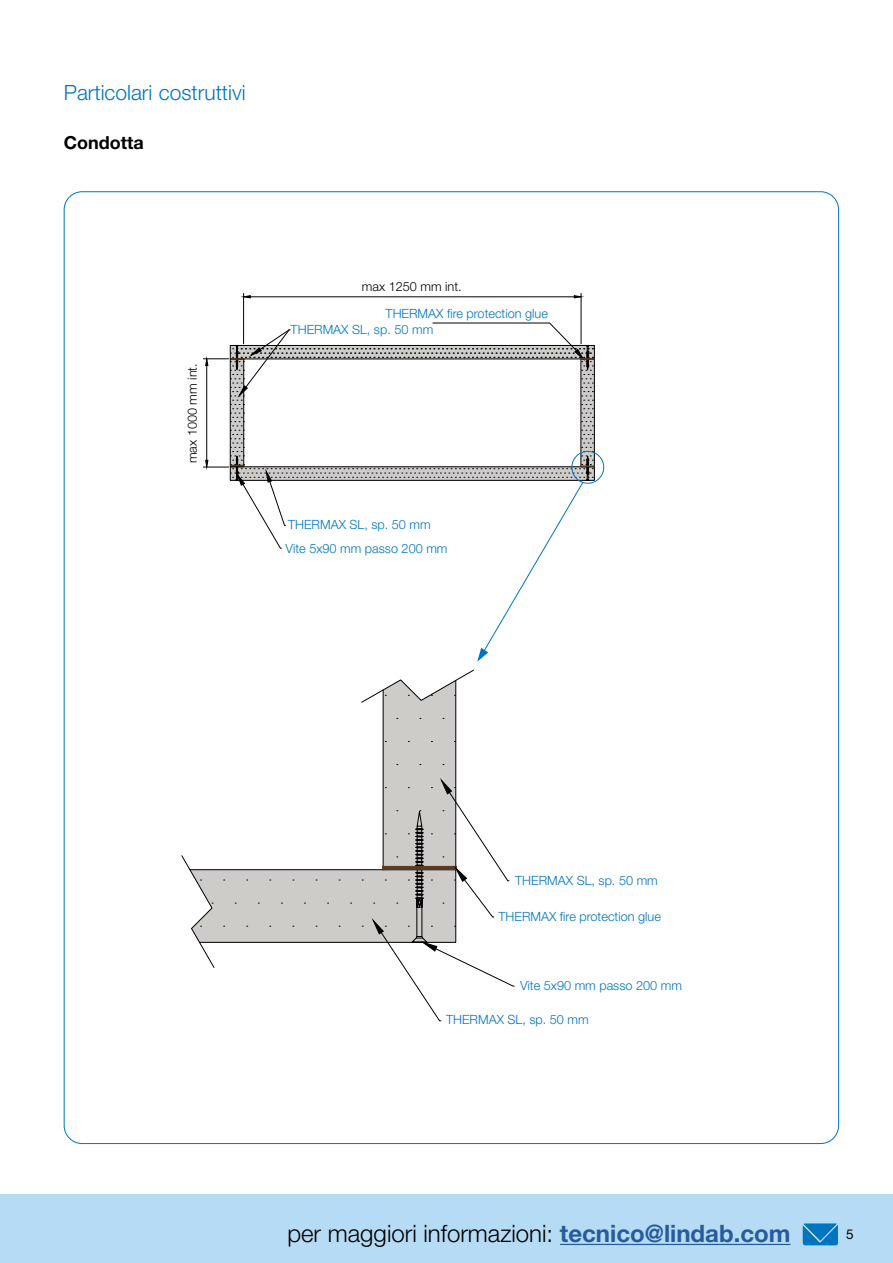
<style>
.page{position:relative;width:893px;height:1263px;background:#fff}
.page>*{position:absolute;margin:0;border:0;box-sizing:border-box;transform-origin:0 0}
.t1{font:300 24px "Helvetica Neue LT Pro";color:#000}
.t2{font:300 21px "Helvetica Neue LT Pro";color:#0075bf}
.t3{font:700 18px "Helvetica Neue LT Pro";color:#000}
.t4{font:13.5px "Helvetica Neue LT Pro";color:#000}
.t5{font:300 12.75px "Helvetica Neue LT Pro";color:#0075bf}
.t6{font:300 12.75px "Helvetica Neue LT Pro";color:#000}
.s1{font-weight:700;color:#275b9b}
</style>
<div class="page">
<div style="left:0;top:1195px;width:893px;height:68px;background:#b6dbf5"></div>
<hr style="left:560px;top:1244px;width:231px;height:1px;background:#275b9b">
<img style="left:803px;top:1223px;width:34px;height:21px">
<hr style="left:243px;top:293px;width:1px;height:51px;background:#000">
<hr style="left:581px;top:293px;width:1px;height:51px;background:#000">
<hr style="left:248px;top:296px;width:328px;height:1px;background:#000">
<svg style="left:243px;top:295px;width:8px;height:4px"></svg>
<svg style="left:574px;top:295px;width:8px;height:4px"></svg>
<svg style="left:181px;top:669px;width:334px;height:353px"></svg>
<div style="left:571px;top:451px;width:33px;height:33px;border:1px solid #0075bf;border-radius:50%"></div>
<svg style="left:203px;top:322px;width:392px;height:340px"></svg>
<h2 class="t2" style="left:64px;top:80px;width:183px">Particolari costruttivi</h2>
<h3 class="t3" style="left:64px;top:131px;width:82px">Condotta</h3>
<p class="t6" style="left:184px;top:463px;width:101px;rotate:-90deg">max 1000 mm int.</p>
<p class="t6" style="left:362px;top:278px;width:101px">max 1250 mm int.</p>
<p class="t5" style="left:386px;top:305px;width:164px">THERMAX fire protection glue</p>
<p class="t5" style="left:291px;top:322px;width:144px">THERMAX SL, sp. 50 mm</p>
<p class="t5" style="left:288px;top:517px;width:144px">THERMAX SL, sp. 50 mm</p>
<p class="t5" style="left:286px;top:541px;width:163px">Vite 5x90 mm passo 200 mm</p>
<p class="t5" style="left:515px;top:873px;width:144px">THERMAX SL, sp. 50 mm</p>
<p class="t5" style="left:498px;top:909px;width:164px">THERMAX fire protection glue</p>
<p class="t5" style="left:520px;top:977px;width:163px">Vite 5x90 mm passo 200 mm</p>
<p class="t5" style="left:446px;top:1011px;width:144px">THERMAX SL, sp. 50 mm</p>
<h1 class="t1" style="left:287px;top:1219px;width:505px">per maggiori informazioni: <span class="s1">tecnico@lindab.com</span></h1>
<p class="t4" style="left:846px;top:1226px;width:9px">5</p>
</div>
